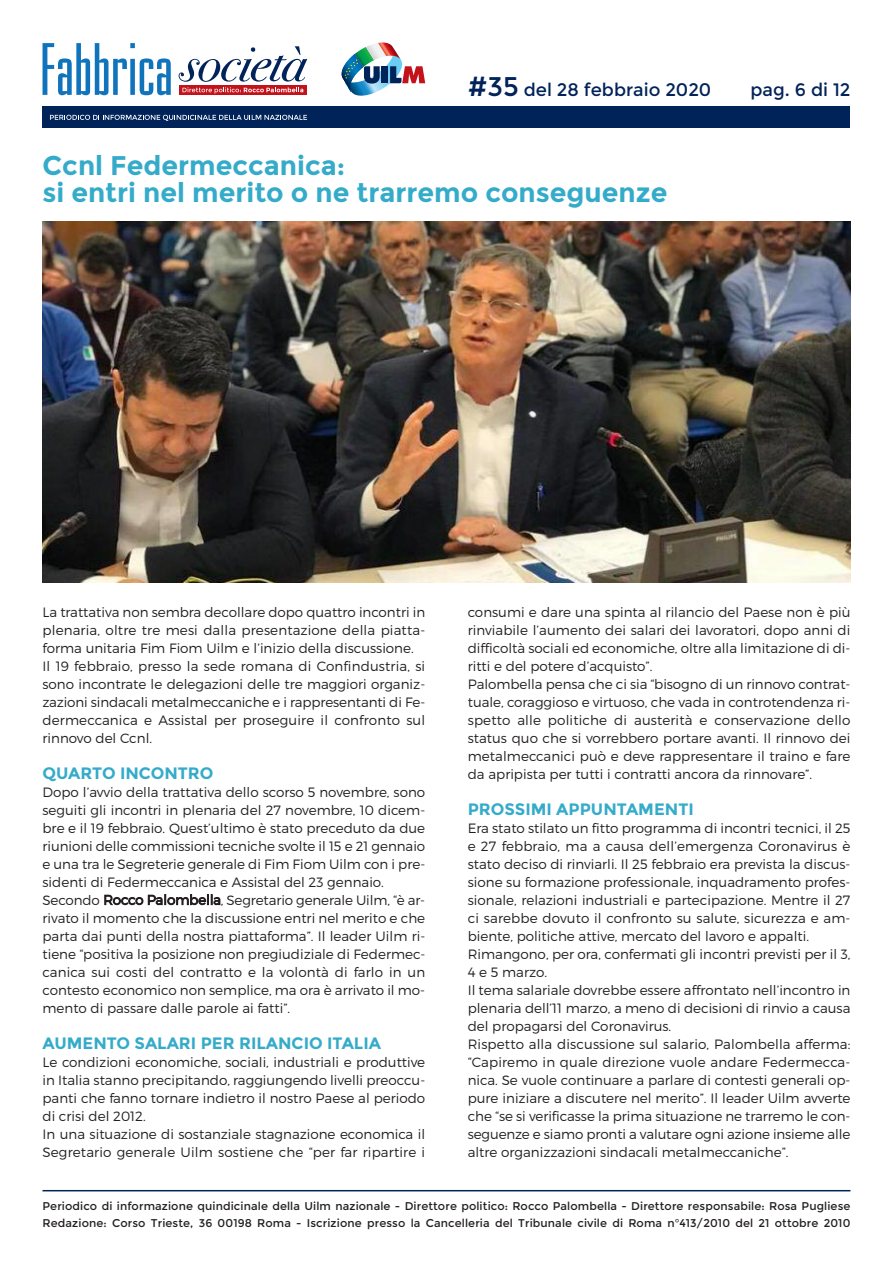
<style>
.page{position:relative;width:893px;height:1263px;background:#fff}
.page>*{position:absolute;margin:0;border:0;box-sizing:border-box;transform-origin:0 0}
.t1{font:700 27px/27px "Montserrat";color:#35abca}
.t2{font:18px "Montserrat";color:#002359}
.t3{font:700 16.5px "Montserrat";color:#35abca}
.t4{font:300 13.5px/18px "Montserrat";color:#231f20}
.t5{font:11.25px/16.5px "Montserrat";letter-spacing:.01em;color:#231f20}
.s1{font-size:27px}
</style>
<div class="page">
<img style="left:351px;top:53px;width:54px;height:43px">
<img style="left:341px;top:54px;width:22px;height:37px">
<img style="left:355px;top:47px;width:19px;height:20px">
<img style="left:366px;top:43px;width:12px;height:17px">
<img style="left:378px;top:43px;width:23px;height:17px">
<svg style="left:364px;top:66px;width:16px;height:18px"></svg>
<div style="left:382px;top:66px;width:6px;height:17px;background:#002359"></div>
<svg style="left:390px;top:66px;width:35px;height:17px"></svg>
<div style="left:43px;top:106px;width:807px;height:22px;background:#002359"></div>
<svg style="left:50px;top:115px;width:257px;height:6px"></svg>
<svg style="left:43px;top:43px;width:128px;height:52px"></svg>
<div style="left:179px;top:85px;width:128px;height:10px;background:#c4121a"></div>
<svg style="left:179px;top:46px;width:128px;height:48px"></svg>
<svg style="left:342px;top:59px;width:16px;height:33px"></svg>
<hr style="left:43px;top:1190px;width:807px;height:1px;background:#002359">
<img style="left:43px;top:221px;width:807px;height:362px">
<h2 class="t2" style="left:468px;top:79px;width:245px"><span class="s1">#35</span> del 28 febbraio 2020</h2>
<h2 class="t2" style="left:750px;top:79px;width:101px">pag. 6 di 12</h2>
<h1 class="t1" style="left:43px;top:152px;width:626px">Ccnl Federmeccanica:<br>si entri nel merito o ne trarremo conseguenze</h1>
<p class="t4" style="left:43px;top:604px;width:384px">La trattativa non sembra decollare dopo quattro incontri in plenaria, oltre tre mesi dalla presentazione della piatta&shy;forma unitaria Fim Fiom Uilm e l’inizio della discussione.<br>Il 19 febbraio, presso la sede romana di Confindustria, si sono incontrate le delegazioni delle tre maggiori organiz&shy;zazioni sindacali metalmeccaniche e i rappresentanti di Fe&shy;dermeccanica e Assistal per proseguire il confronto sul rinnovo del Ccnl.</p>
<p class="t3" style="left:43px;top:763px;width:172px">QUARTO INCONTRO</p>
<p class="t4" style="left:43px;top:784px;width:384px">Dopo l’avvio della trattativa dello scorso 5 novembre, sono seguiti gli incontri in plenaria del 27 novembre, 10 dicem&shy;bre e il 19 febbraio. Quest’ultimo è stato preceduto da due riunioni delle commissioni tecniche svolte il 15 e 21 gennaio e una tra le Segreterie generale di Fim Fiom Uilm con i pre&shy;sidenti di Federmeccanica e Assistal del 23 gennaio.<br>Secondo Rocco Palombella, Segretario generale Uilm, “è ar&shy;rivato il momento che la discussione entri nel merito e che parta dai punti della nostra piattaforma”. Il leader Uilm ri&shy;tiene “positiva la posizione non pregiudiziale di Federmec&shy;canica sui costi del contratto e la volontà di farlo in un contesto economico non semplice, ma ora è arrivato il mo&shy;mento di passare dalle parole ai fatti”.</p>
<p class="t3" style="left:43px;top:1033px;width:340px">AUMENTO SALARI PER RILANCIO ITALIA</p>
<p class="t4" style="left:43px;top:1054px;width:384px">Le condizioni economiche, sociali, industriali e produttive in Italia stanno precipitando, raggiungendo livelli preoccu&shy;panti che fanno tornare indietro il nostro Paese al periodo di crisi del 2012.<br>In una situazione di sostanziale stagnazione economica il Segretario generale Uilm sostiene che “per far ripartire i</p>
<p class="t4" style="left:468px;top:604px;width:384px">consumi e dare una spinta al rilancio del Paese non è più rinviabile l’aumento dei salari dei lavoratori, dopo anni di difficoltà sociali ed economiche, oltre alla limitazione di di&shy;ritti e del potere d’acquisto”.<br>Palombella pensa che ci sia “bisogno di un rinnovo contrat&shy;tuale, coraggioso e virtuoso, che vada in controtendenza ri&shy;spetto alle politiche di austerità e conservazione dello status quo che si vorrebbero portare avanti. Il rinnovo dei metalmeccanici può e deve rappresentare il traino e fare da apripista per tutti i contratti ancora da rinnovare”.</p>
<p class="t3" style="left:468px;top:799px;width:228px">PROSSIMI APPUNTAMENTI</p>
<p class="t4" style="left:468px;top:820px;width:384px">Era stato stilato un fitto programma di incontri tecnici, il 25 e 27 febbraio, ma a causa dell’emergenza Coronavirus è stato deciso di rinviarli. Il 25 febbraio era prevista la discus&shy;sione su formazione professionale, inquadramento profes&shy;sionale, relazioni industriali e partecipazione. Mentre il 27 ci sarebbe dovuto il confronto su salute, sicurezza e am&shy;biente, politiche attive, mercato del lavoro e appalti.<br>Rimangono, per ora, confermati gli incontri previsti per il 3, 4 e 5 marzo.<br>Il tema salariale dovrebbe essere affrontato nell’incontro in plenaria dell’11 marzo, a meno di decisioni di rinvio a causa del propagarsi del Coronavirus.<br>Rispetto alla discussione sul salario, Palombella afferma: “Capiremo in quale direzione vuole andare Federmecca&shy;nica. Se vuole continuare a parlare di contesti generali op&shy;pure iniziare a discutere nel merito”. Il leader Uilm avverte che “se si verificasse la prima situazione ne trarremo le con&shy;seguenze e siamo pronti a valutare ogni azione insieme alle altre organizzazioni sindacali metalmeccaniche”.</p>
<p class="t5" style="left:43px;top:1198px;width:809px">Periodico di informazione quindicinale della Uilm nazionale - Direttore politico: Rocco Palombella - Direttore responsabile: Rosa Pugliese<br>Redazione: Corso Trieste, 36 00198 Roma - Iscrizione presso la Cancelleria del Tribunale civile di Roma n°413/2010 del 21 ottobre 2010</p>
</div>
